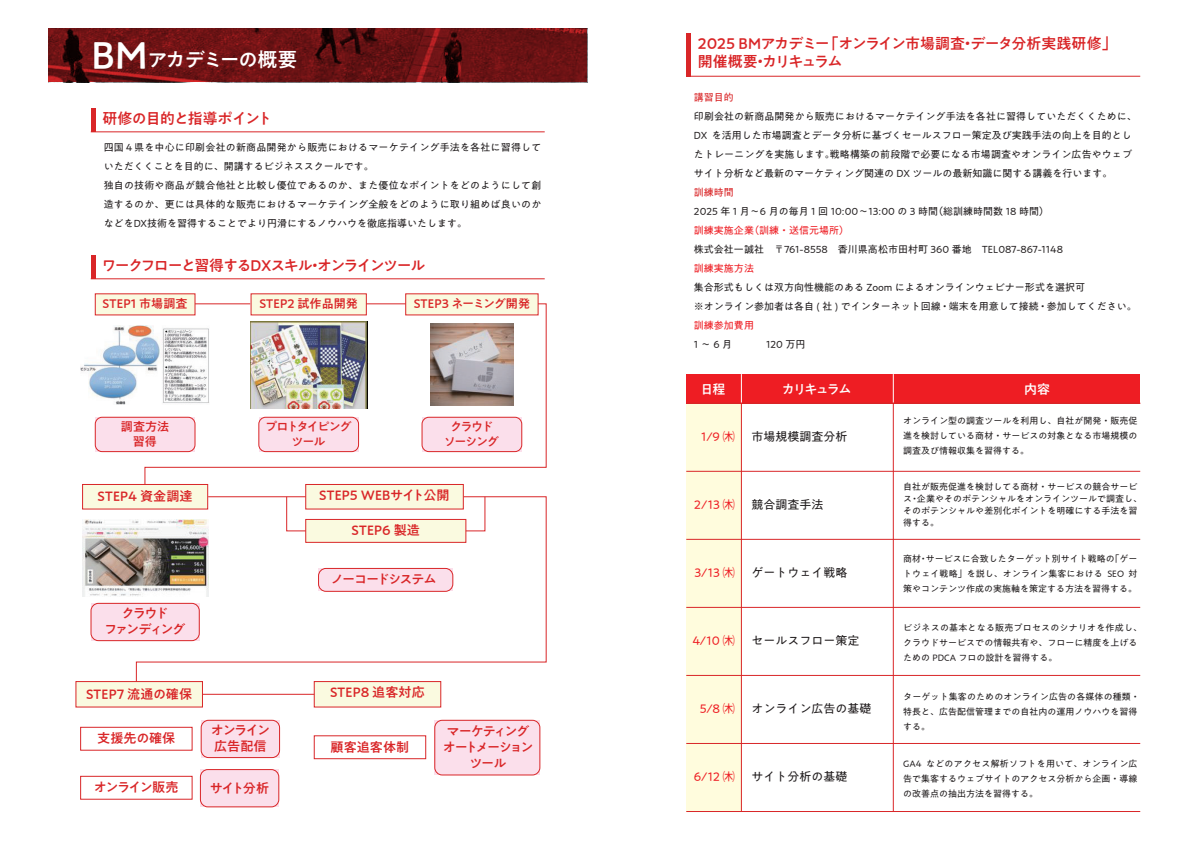
<style>
.page{position:relative;width:1191px;height:842px;background:#fff}
.page>*{position:absolute;margin:0;border:0;box-sizing:border-box;transform-origin:0 0}
.t1{font:500 20px "PA1 Gothic Std N";letter-spacing:-.07em;color:#fff}
.t2{font:500 15px/18px "PA1 Gothic Std N";letter-spacing:-.04em;color:#d92628}
.t3{font:500 15px "PA1 Gothic Std N";letter-spacing:-.1em;color:#d92628}
.t4{font:500 15px "PA1 Gothic Std N";letter-spacing:-.045em;color:#d92628}
.t5{font:500 13.1px "PA1 Gothic Std N";color:#d92628}
.t6{font:500 13.1px/15.8px "PA1 Gothic Std N";letter-spacing:-.105em;color:#d92628}
.t7{font:500 13.1px "PA1 Gothic Std N";letter-spacing:-.03em;color:#d92628}
.t8{font:500 13.1px "PA1 Gothic Std N";letter-spacing:-.115em;color:#d92628}
.t9{font:500 13.1px/15.8px "PA1 Gothic Std N";letter-spacing:-.155em;color:#d92628;text-align:center}
.t10{font:500 13px "PA1 Gothic Std N";letter-spacing:-.115em;color:#fff}
.t11{font:500 12.1px "PA1 Gothic Std N";color:#d92628}
.t12{font:500 12.1px/14.5px "PA1 Gothic Std N";letter-spacing:-.025em;color:#d92628;text-align:center}
.t13{font:500 12.1px/14.5px "PA1 Gothic Std N";letter-spacing:-.105em;color:#d92628;text-align:center}
.t14{font:500 12.1px/14.5px "PA1 Gothic Std N";letter-spacing:-.13em;color:#d92628;text-align:center}
.t15{font:12px "PA1 Gothic Std N";color:#231f20}
.t16{font:12px "PA1 Gothic Std N";letter-spacing:-.005em;color:#ee1d23}
.t17{font:10px/19px "PA1 Gothic Std N";color:#231f20}
.t18{font:10px/19px "PA1 Gothic Std N";letter-spacing:.02em;color:#231f20}
.t19{font:10px "PA1 Gothic Std N";color:#ee1d23}
.t20{font:10px "PA1 Gothic Std N";color:#d92628}
.t21{font:9px/15px "PA1 Gothic Std N";color:#231f20;text-align:justify}
.s1{font-size:37.4px}
</style>
<div class="page">
<div style="left:95px;top:417px;width:100px;height:35px;background:#fbdfeb"></div>
<div style="left:95px;top:417px;width:100px;height:35px;border:1px solid #d92628;border-radius:7px"></div>
<div style="left:91px;top:603px;width:108px;height:38px;background:#fbdfeb"></div>
<div style="left:91px;top:603px;width:108px;height:38px;border:1px solid #d92628;border-radius:7px"></div>
<div style="left:201px;top:720px;width:78px;height:37px;background:#fbdfeb"></div>
<div style="left:201px;top:720px;width:79px;height:38px;border:1px solid #d92628;border-radius:7px"></div>
<div style="left:435px;top:720px;width:105px;height:55px;background:#fbdfeb"></div>
<div style="left:434px;top:720px;width:106px;height:55px;border:1px solid #d92628;border-radius:7px"></div>
<div style="left:200px;top:769px;width:79px;height:38px;background:#fbdfeb"></div>
<div style="left:200px;top:769px;width:79px;height:38px;border:1px solid #d92628;border-radius:7px"></div>
<div style="left:686px;top:403px;width:55px;height:408px;background:#fffcdd"></div>
<div style="left:686px;top:374px;width:454px;height:29px;background:#ee1d23"></div>
<svg style="left:48px;top:28px;width:539px;height:54px;background:#681213"></svg>
<hr style="left:91px;top:132px;width:454px;height:1px;background:#d92628">
<hr style="left:91px;top:108px;width:4px;height:24px;background:#d92628">
<div style="left:95px;top:294px;width:100px;height:21px;background:#fafae0"></div>
<hr style="left:741px;top:402px;width:1px;height:409px;background:#d92628">
<hr style="left:893px;top:402px;width:1px;height:409px;background:#d92628">
<svg style="left:893px;top:374px;width:1px;height:29px"></svg>
<svg style="left:741px;top:374px;width:1px;height:29px"></svg>
<hr style="left:686px;top:76px;width:454px;height:1px;background:#d92628">
<div style="left:686px;top:33px;width:5px;height:43px;background:#d92628"></div>
<hr style="left:91px;top:279px;width:454px;height:1px;background:#d92628">
<hr style="left:91px;top:255px;width:4px;height:24px;background:#d92628">
<img style="left:81px;top:325px;width:63px;height:79px">
<div style="left:251px;top:294px;width:115px;height:21px;background:#fafae0"></div>
<div style="left:405px;top:294px;width:133px;height:21px;background:#fafae0"></div>
<div style="left:82px;top:484px;width:126px;height:25px;background:#fafae0;border:1px solid #d92628"></div>
<div style="left:305px;top:484px;width:158px;height:25px;background:#fafae0"></div>
<div style="left:76px;top:681px;width:127px;height:26px;background:#fafae0;border:1px solid #d92628"></div>
<div style="left:314px;top:681px;width:127px;height:26px;background:#fafae0"></div>
<div style="left:80px;top:727px;width:112px;height:23px;border:1px solid #d92628"></div>
<div style="left:314px;top:735px;width:112px;height:24px;border:1px solid #d92628"></div>
<div style="left:80px;top:776px;width:112px;height:23px;border:1px solid #d92628"></div>
<img style="left:82px;top:519px;width:54px;height:78px">
<img style="left:144px;top:303px;width:402px;height:182px">
<svg style="left:136px;top:496px;width:410px;height:186px"></svg>
<hr style="left:195px;top:304px;width:55px;height:1px;background:#d92628">
<hr style="left:366px;top:304px;width:40px;height:1px;background:#d92628">
<hr style="left:208px;top:496px;width:98px;height:1px;background:#d92628">
<hr style="left:202px;top:694px;width:112px;height:1px;background:#d92628">
<hr style="left:686px;top:471px;width:454px;height:1px;background:#d92628">
<hr style="left:686px;top:539px;width:454px;height:1px;background:#d92628">
<hr style="left:686px;top:607px;width:454px;height:1px;background:#d92628">
<hr style="left:686px;top:675px;width:454px;height:1px;background:#d92628">
<hr style="left:686px;top:743px;width:454px;height:1px;background:#d92628">
<hr style="left:686px;top:811px;width:454px;height:1px;background:#d92628">
<hr style="left:686px;top:403px;width:454px;height:1px;background:#d92628">
<svg style="left:286px;top:496px;width:20px;height:35px"></svg>
<svg style="left:465px;top:496px;width:20px;height:35px"></svg>
<h1 class="t1" style="left:92px;top:47px;width:208px"><span class="s1">BM</span>アカデミーの概要</h1>
<h2 class="t4" style="left:102px;top:110px;width:172px">研修の目的と指導ポイント</h2>
<p class="t18" style="left:104px;top:139px;width:439px">四国４県を中心に印刷会社の新商品開発から販売におけるマーケテイング手法を各社に習得していただくくことを目的に、開講するビジネススクールです。<br>独自の技術や商品が競合他社と比較し優位であるのか、また優位なポイントをどのようにして創造するのか、更には具体的な販売におけるマーケテイング全般をどのように取り組めば良いのかなどをDX技術を習得することでより円滑にするノウハウを徹底指導いたします。</p>
<h2 class="t3" style="left:101px;top:257px;width:325px">ワークフローと習得するDXスキル・オンラインツール</h2>
<h3 class="t11" style="left:103px;top:297px;width:87px">STEP1 市場調査</h3>
<h3 class="t11" style="left:259px;top:297px;width:100px">STEP2 試作品開発</h3>
<h3 class="t12" style="left:414px;top:298px;width:118px">STEP3 ネーミング開発</h3>
<h3 class="t12" style="left:121px;top:420px;width:50px">調査方法習得</h3>
<h3 class="t13" style="left:265px;top:420px;width:88px">プロトタイピングツール</h3>
<h3 class="t14" style="left:444px;top:420px;width:57px">クラウドソーシング</h3>
<h3 class="t5" style="left:98px;top:488px;width:96px">STEP4 資金調達</h3>
<h3 class="t5" style="left:319px;top:488px;width:132px">STEP5 WEBサイト公開</h3>
<h3 class="t7" style="left:352px;top:523px;width:70px">STEP6 製造</h3>
<h3 class="t9" style="left:104px;top:607px;width:83px">クラウド<br>ファンディング</h3>
<h3 class="t8" style="left:331px;top:572px;width:107px">ノーコードシステム</h3>
<h3 class="t5" style="left:86px;top:686px;width:108px">STEP7 流通の確保</h3>
<h3 class="t5" style="left:330px;top:685px;width:96px">STEP8 追客対応</h3>
<h3 class="t7" style="left:97px;top:730px;width:80px">支援先の確保</h3>
<h3 class="t6" style="left:211px;top:724px;width:60px">オンライン広告配信</h3>
<h3 class="t7" style="left:330px;top:739px;width:80px">顧客追客体制</h3>
<h3 class="t8" style="left:94px;top:779px;width:86px">オンライン販売</h3>
<h3 class="t7" style="left:210px;top:780px;width:61px">サイト分析</h3>
<h3 class="t6" style="left:443px;top:724px;width:92px;text-align:center">マーケティングオートメーションツール</h3>
<h2 class="t2" style="left:698px;top:36px;width:420px">2025 BMアカデミー「オンライン市場調査・データ分析実践研修」開催概要・カリキュラム</h2>
<p class="t20" style="left:694px;top:92px;width:41px">講習目的</p>
<p class="t17" style="left:694px;top:108px;width:444px">印刷会社の新商品開発から販売におけるマーケテイング手法を各社に習得していただくくために、DX を活用した市場調査とデータ分析に基づくセールスフロー策定及び実践手法の向上を目的としたトレーニングを実施します。戦略構築の前段階で必要になる市場調査やオンライン広告やウェブサイト分析など最新のマーケティング関連の DX ツールの最新知識に関する講義を行います。</p>
<p class="t20" style="left:694px;top:187px;width:41px">訓練時間</p>
<p class="t17" style="left:694px;top:203px;width:357px">2025 年 1 月～6 月の毎月 1 回 10:00～13:00 の 3 時間（総訓練時間数 18 時間）</p>
<p class="t19" style="left:694px;top:225px;width:156px">訓練実施企業（訓練・送信元場所）</p>
<p class="t17" style="left:694px;top:241px;width:370px">株式会社一誠社　〒761-8558　香川県高松市田村町 360 番地　TEL087-867-1148</p>
<p class="t19" style="left:694px;top:263px;width:61px">訓練実施方法</p>
<p class="t17" style="left:694px;top:279px;width:444px">集合形式もしくは双方向性機能のある Zoom によるオンラインウェビナー形式を選択可<br>※オンライン参加者は各自 ( 社 ) でインターネット回線・端末を用意して接続・参加してください。</p>
<p class="t19" style="left:694px;top:320px;width:61px">訓練参加費用</p>
<p class="t17" style="left:694px;top:336px;width:40px">1～6月</p>
<p class="t17" style="left:766px;top:336px;width:41px">120 万円</p>
<h3 class="t10" style="left:700px;top:382px;width:27px">日程</h3>
<h3 class="t16" style="left:701px;top:429px;width:35px">1/9 ㈭</h3>
<h3 class="t16" style="left:694px;top:497px;width:42px">2/13 ㈭</h3>
<h3 class="t16" style="left:694px;top:565px;width:42px">3/13 ㈭</h3>
<h3 class="t16" style="left:692px;top:633px;width:44px">4/10 ㈭</h3>
<h3 class="t16" style="left:699px;top:701px;width:36px">5/8 ㈭</h3>
<h3 class="t16" style="left:694px;top:769px;width:42px">6/12 ㈭</h3>
<h3 class="t10" style="left:781px;top:382px;width:71px">カリキュラム</h3>
<h3 class="t10" style="left:1024px;top:382px;width:27px">内容</h3>
<p class="t21" style="left:903px;top:413px;width:236px">オンライン型の調査ツールを利用し、自社が開発・販売促進を検討している商材・サービスの対象となる市場規模の調査及び情報収集を習得する。</p>
<p class="t21" style="left:903px;top:481px;width:240px;line-height:12px;text-align:left">自社が販売促進を検討してる商材・サービスの競合サービス・企業やそのポテンシャルをオンラインツールで調査し、そのポテンシャルや差別化ポイントを明確にする手法を習得する。</p>
<p class="t21" style="left:903px;top:552px;width:236px">商材・サービスに合致したターゲット別サイト戦略の「ゲートウェイ戦略」を説し、オンライン集客における SEO 対策やコンテンツ作成の実施軸を策定する方法を習得する。</p>
<p class="t21" style="left:903px;top:621px;width:240px;text-align:left">ビジネスの基本となる販売プロセスのシナリオを作成し、クラウドサービスでの情報共有や、フローに精度を上げるための PDCA フロの設計を習得する。</p>
<p class="t21" style="left:903px;top:690px;width:238px;text-align:left">ターゲット集客のためのオンライン広告の各媒体の種類・特長と、広告配信管理までの自社内の運用ノウハウを習得する。</p>
<p class="t21" style="left:903px;top:757px;width:236px">GA4 などのアクセス解析ソフトを用いて、オンライン広告で集客するウェブサイトのアクセス分析から企画・導線の改善点の抽出方法を習得する。</p>
<h3 class="t15" style="left:751px;top:429px;width:97px">市場規模調査分析</h3>
<h3 class="t15" style="left:751px;top:497px;width:73px">競合調査手法</h3>
<h3 class="t15" style="left:751px;top:565px;width:97px">ゲートウェイ戦略</h3>
<h3 class="t15" style="left:751px;top:633px;width:109px">セールスフロー策定</h3>
<h3 class="t15" style="left:751px;top:701px;width:121px">オンライン広告の基礎</h3>
<h3 class="t15" style="left:751px;top:769px;width:97px">サイト分析の基礎</h3>
</div>
